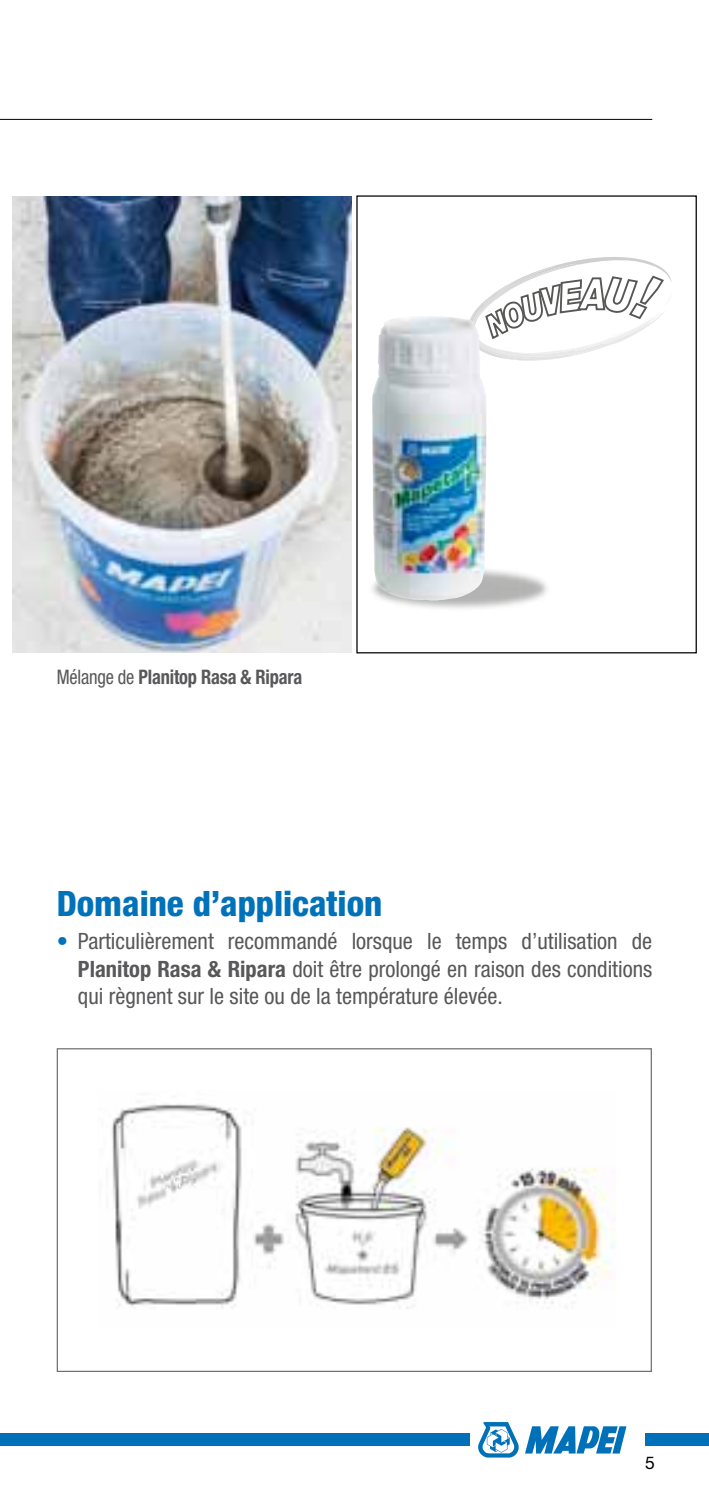
<style>
.page{position:relative;width:709px;height:1489px;background:#fff}
.page>*{position:absolute;margin:0;border:0;box-sizing:border-box;transform-origin:0 0}
.t1{font:800 condensed 35px "Helvetica Neue LTW1 G";color:#0072ba}
.t2{font:condensed 22.5px/27.5px "Helvetica Neue LTW1 G";color:#58585a;text-align:justify}
.t3{font:700 condensed 20px "Helvetica Neue LTW1 G";letter-spacing:-.01em;color:#58585a;scale:.92 1}
.t4{font:17.5px "Helvetica Neue LTW1 G";color:#000}
.s1{font-weight:400}
.s2{color:#0072ba}
.s3{font-weight:700}
</style>
<div class="page">
<div style="left:0;top:1433px;width:470px;height:12px;background:#0071b9"></div>
<svg style="left:525px;top:1426px;width:101px;height:27px"></svg>
<div style="left:645px;top:1433px;width:64px;height:13px;background:#0071b9"></div>
<svg style="left:478px;top:1422px;width:40px;height:35px"></svg>
<hr style="left:0;top:119px;width:652px;height:1px;background:#000">
<img style="left:13px;top:196px;width:339px;height:456px">
<img style="left:112px;top:1104px;width:503px;height:205px">
<svg style="left:472px;top:257px;width:200px;height:103px"></svg>
<img style="left:371px;top:316px;width:116px;height:284px">
<div style="left:356px;top:195px;width:341px;height:458px;border:1px solid #000"></div>
<p class="t3" style="left:57px;top:665px;width:268px"><span class="s1">Mélange de</span> Planitop Rasa &amp; Ripara</p>
<h1 class="t1" style="left:57px;top:882px;width:327px">Domaine d’application</h1>
<p class="t2" style="left:78px;top:927px;width:576px;text-indent:-21px"><span class="s2">•</span> Particulièrement recommandé lorsque le temps d’utilisation de <span class="s3">Planitop Rasa &amp; Ripara</span> doit être prolongé en raison des conditions qui règnent sur le site ou de la température élevée.</p>
<p class="t4" style="left:645px;top:1451px;width:11px">5</p>
</div>
